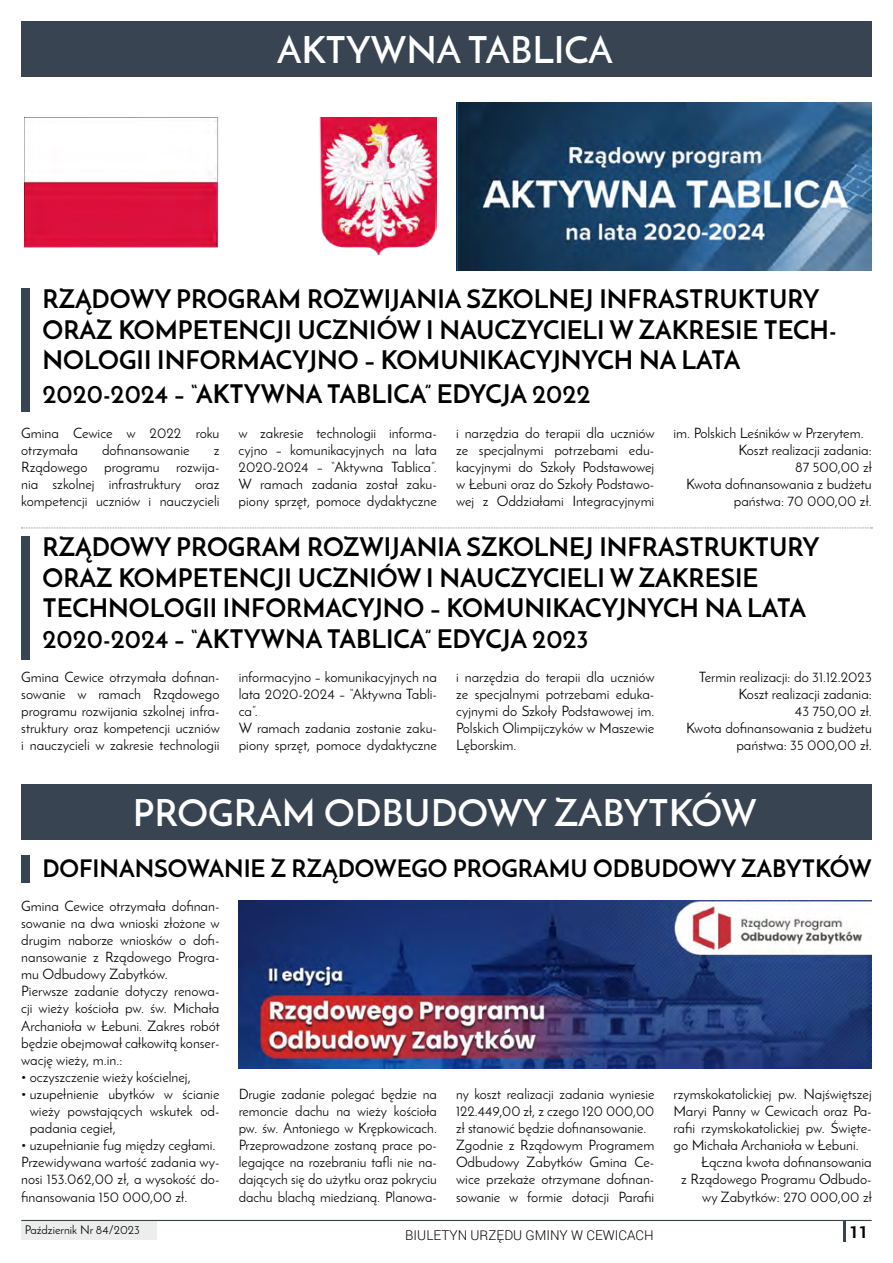
<style>
.page{position:relative;width:893px;height:1263px;background:#fff}
.page>*{position:absolute;margin:0;border:0;box-sizing:border-box;transform-origin:0 0}
.t1{font:600 37.5px "Josefin Sans";color:#fff}
.t2{font:700 25.5px/30.6px "Josefin Sans";color:#000}
.t3{font:700 24px "Josefin Sans";color:#000}
.t4{font:700 16.5px "Roboto";color:#000}
.t5{font:14.25px/17.1px "Josefin Sans";color:#000;text-align:justify}
.t6{font:300 13.5px "Roboto";color:#000}
.t7{font:12px "Josefin Sans";color:#000}
</style>
<div class="page">
<div style="left:21px;top:1220px;width:135px;height:19px;background:#ededed"></div>
<hr style="left:843px;top:1220px;width:3px;height:22px;background:#394453">
<div style="left:21px;top:21px;width:851px;height:56px;background:#394453"></div>
<div style="left:21px;top:784px;width:850px;height:56px;background:#394453"></div>
<div style="left:21px;top:289px;width:9px;height:123px;background:#394453"></div>
<div style="left:21px;top:537px;width:9px;height:123px;background:#394453"></div>
<div style="left:21px;top:856px;width:9px;height:27px;background:#394453"></div>
<svg style="left:21px;top:528px;width:851px;height:1px"></svg>
<img style="left:25px;top:117px;width:412px;height:138px">
<img style="left:456px;top:102px;width:416px;height:168px">
<img style="left:239px;top:901px;width:633px;height:168px">
<hr style="left:21px;top:1220px;width:851px;height:1px;background:#394453">
<h1 class="t1" style="left:277px;top:27px;width:337px">AKTYWNA TABLICA</h1>
<h2 class="t2" style="left:43px;top:284px;width:796px">RZĄDOWY PROGRAM ROZWIJANIA SZKOLNEJ INFRASTRUKTURY<br>ORAZ KOMPETENCJI UCZNIÓW I NAUCZYCIELI W ZAKRESIE TECH-<br>NOLOGII INFORMACYJNO – KOMUNIKACYJNYCH NA LATA</h2>
<h2 class="t2" style="left:43px;top:379px;width:550px">2020-2024 – “AKTYWNA TABLICA” EDYCJA 2022</h2>
<p class="t5" style="left:21px;top:424px;width:200px">Gmina Cewice w 2022 roku otrzymała</p>
<p class="t5" style="left:239px;top:424px;width:200px">w zakresie technologii informa&shy;cyjno – komunikacyjnych na lata 2020-2024 – “Aktywna Tablica”.<br>W ramach zadania został zaku&shy;piony sprzęt, pomoce dydaktyczne</p>
<p class="t5" style="left:456px;top:424px;width:200px">i narzędzia do terapii dla uczniów ze specjalnymi potrzebami edu&shy;kacyjnymi do Szkoły Podstawowej w Łebuni oraz do Szkoły Podstawo&shy;wej z Oddziałami Integracyjnymi</p>
<p class="t5" style="left:673px;top:424px;width:192px">im. Polskich Leśników w Przerytem.</p>
<p class="t5" style="left:738px;top:441px;width:135px">Koszt realizacji zadania:</p>
<p class="t5" style="left:795px;top:458px;width:78px">87 500,00 zł</p>
<p class="t5" style="left:686px;top:475px;width:187px">Kwota dofinansowania z budżetu</p>
<p class="t5" style="left:734px;top:492px;width:140px">państwa: 70 000,00 zł.</p>
<h2 class="t2" style="left:43px;top:531px;width:779px">RZĄDOWY PROGRAM ROZWIJANIA SZKOLNEJ INFRASTRUKTURY ORAZ KOMPETENCJI UCZNIÓW I NAUCZYCIELI W ZAKRESIE TECHNOLOGII INFORMACYJNO – KOMUNIKACYJNYCH NA LATA 2020-2024 – “AKTYWNA TABLICA” EDYCJA 2023</h2>
<p class="t5" style="left:21px;top:668px;width:200px">Gmina Cewice otrzymała dofinan&shy;sowanie w ramach Rządowego programu rozwijania szkolnej infra&shy;struktury oraz kompetencji uczniów i nauczycieli w zakresie technologii</p>
<p class="t5" style="left:239px;top:668px;width:200px;text-align:left">informacyjno – komunikacyjnych na lata 2020-2024 – “Aktywna Tabli&shy;ca”.<br>W ramach zadania zostanie zaku&shy;piony sprzęt, pomoce dydaktyczne</p>
<p class="t5" style="left:456px;top:668px;width:200px">i narzędzia do terapii dla uczniów ze specjalnymi potrzebami eduka&shy;cyjnymi do Szkoły Podstawowej im.<br>Polskich Olimpijczyków w Maszewie Lęborskim.</p>
<p class="t5" style="left:686px;top:668px;width:187px;text-align:right">Termin realizacji: do 31.12.2023<br>Koszt realizacji zadania:<br>43 750,00 zł.<br>Kwota dofinansowania z budżetu państwa: 35 000,00 zł.</p>
<p class="t5" style="left:102px;top:441px;width:89px">dofinansowanie</p>
<p class="t5" style="left:21px;top:441px;width:200px;text-indent:193px">z Rządowego programu rozwija&shy;nia szkolnej infrastruktury oraz kompetencji uczniów i nauczycieli</p>
<h1 class="t1" style="left:133px;top:789px;width:625px">PROGRAM ODBUDOWY ZABYTKÓW</h1>
<h3 class="t3" style="left:43px;top:853px;width:831px">DOFINANSOWANIE Z RZĄDOWEGO PROGRAMU ODBUDOWY ZABYTKÓW</h3>
<p class="t5" style="left:21px;top:897px;width:200px;text-align:left">Gmina Cewice otrzymała dofinan&shy;sowanie na dwa wnioski złożone w drugim naborze wniosków o dofi&shy;nansowanie z Rządowego Progra&shy;mu Odbudowy Zabytków.<br>Pierwsze zadanie dotyczy renowa&shy;cji wieży kościoła pw. św. Michała<br>Archanioła w Łebuni. Zakres robót będzie obejmował całkowitą konser&shy;wację wieży, m.in.:</p>
<p class="t5" style="left:21px;top:1068px;width:171px">• oczyszczenie wieży kościelnej,</p>
<p class="t5" style="left:30px;top:1085px;width:191px;text-indent:-9px">• uzupełnienie ubytków w ścianie wieży powstających wskutek od&shy;padania cegieł,</p>
<p class="t5" style="left:21px;top:1136px;width:200px;text-align:left">• uzupełnianie fug między cegłami.<br>Przewidywana wartość zadania wy&shy;nosi 153.062,00 zł, a wysokość do&shy;finansowania 150 000,00 zł.</p>
<p class="t5" style="left:239px;top:1085px;width:200px">Drugie zadanie polegać będzie na remoncie dachu na wieży kościoła pw. św. Antoniego w Krępkowicach.<br>Przeprowadzone zostaną prace po&shy;legające na rozebraniu tafli nie na&shy;dających się do użytku oraz pokryciu dachu blachą miedzianą. Planowa-</p>
<p class="t5" style="left:456px;top:1085px;width:200px;text-align:left">ny koszt realizacji zadania wyniesie 122.449,00 zł, z czego 120 000,00 zł stanowić będzie dofinansowanie.<br>Zgodnie z Rządowym Programem Odbudowy Zabytków Gmina Ce&shy;wice przekaże otrzymane dofinan&shy;sowanie w formie dotacji Parafii</p>
<p class="t5" style="left:673px;top:1085px;width:200px">rzymskokatolickiej pw. Najświętszej</p>
<p class="t5" style="left:673px;top:1102px;width:200px">Maryi Panny w Cewicach oraz Pa-</p>
<p class="t5" style="left:673px;top:1119px;width:200px">rafii rzymskokatolickiej pw. Święte-</p>
<p class="t5" style="left:673px;top:1136px;width:187px">go Michała Archanioła w Łebuni.</p>
<p class="t5" style="left:701px;top:1154px;width:172px">Łączna kwota dofinansowania</p>
<p class="t5" style="left:681px;top:1171px;width:192px">z Rządowego Programu Odbudo-</p>
<p class="t5" style="left:702px;top:1188px;width:171px">wy Zabytków: 270 000,00 zł</p>
<p class="t7" style="left:25px;top:1222px;width:117px">Październik Nr 84/2023</p>
<p class="t6" style="left:405px;top:1226px;width:250px">BIULETYN URZĘDU GMINY W CEWICACH</p>
<p class="t4" style="left:849px;top:1220px;width:20px">11</p>
</div>
